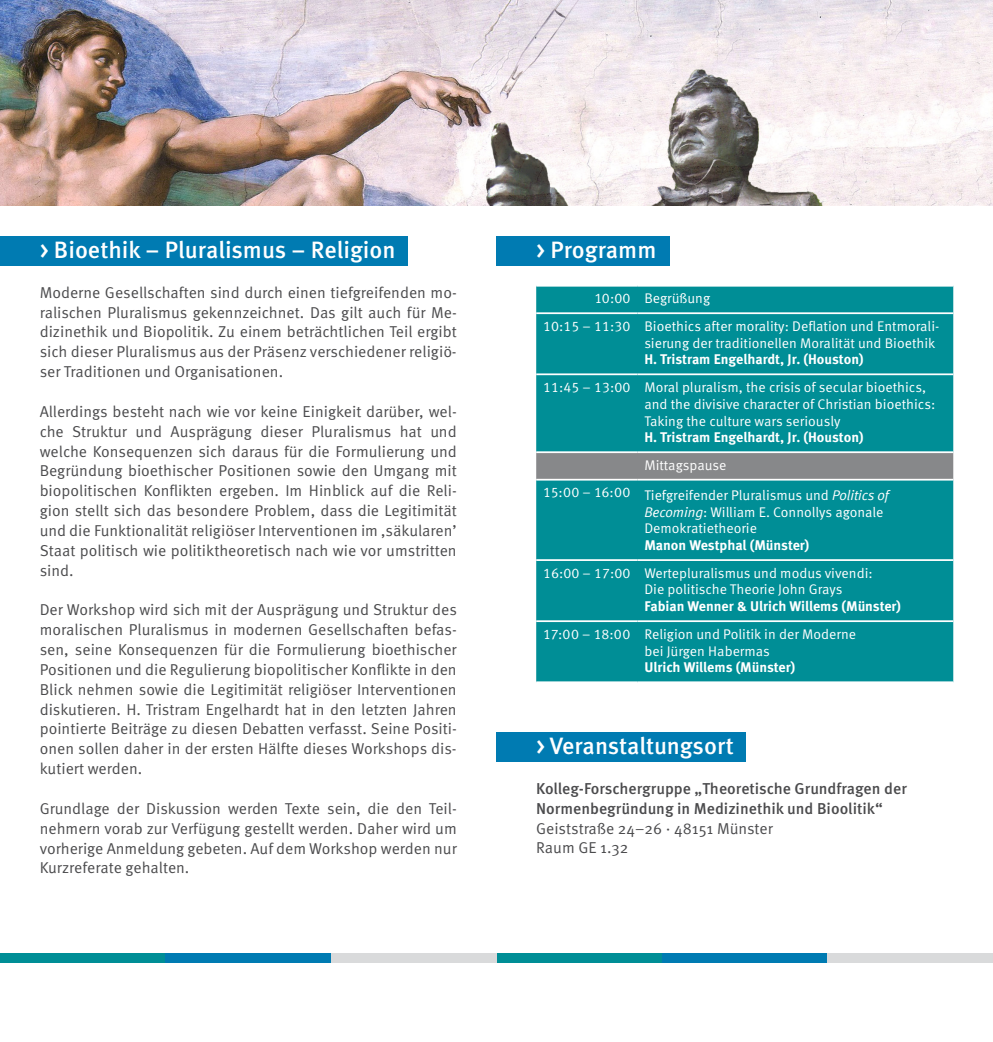
<style>
.page{position:relative;width:993px;height:1042px;background:#fff}
.page>*{position:absolute;margin:0;border:0;box-sizing:border-box;transform-origin:0 0}
.t1{font:500 23.62px "Meta OT";color:#fff}
.t2{font:15.75px/19.8px "Meta OT";color:#4b4b4d;text-align:justify}
.t3{font:500 15.75px/19.8px "Meta OT";color:#4b4b4d}
.t4{font:14px/16.8px "Meta OT";color:#fff}
.t5{font:700 14px "Meta OT";color:#fff}
.s1{font-family:"Meta Normal";font-style:italic}
</style>
<div class="page">
<div style="left:496px;top:236px;width:174px;height:29px;background:#007bb2"></div>
<div style="left:0;top:236px;width:407px;height:29px;background:#007bb2"></div>
<div style="left:496px;top:731px;width:249px;height:30px;background:#007bb2"></div>
<img style="left:0;top:0;width:992px;height:206px">
<div style="left:496px;top:952px;width:165px;height:10px;background:#008e96"></div>
<div style="left:661px;top:952px;width:165px;height:10px;background:#007bb2"></div>
<div style="left:826px;top:952px;width:166px;height:10px;background:#d9dadb"></div>
<div style="left:0;top:952px;width:165px;height:10px;background:#008e96"></div>
<div style="left:165px;top:952px;width:165px;height:10px;background:#007bb2"></div>
<div style="left:330px;top:952px;width:166px;height:10px;background:#d9dadb"></div>
<div style="left:536px;top:287px;width:416px;height:394px;background:#008e96"></div>
<svg style="left:536px;top:453px;width:416px;height:26px;background:#88898b"></svg>
<hr style="left:637px;top:312px;width:315px;height:2px;background:#fff">
<hr style="left:637px;top:373px;width:315px;height:2px;background:#fff">
<hr style="left:637px;top:451px;width:315px;height:2px;background:#fff">
<hr style="left:637px;top:479px;width:315px;height:1px;background:#fff">
<hr style="left:536px;top:312px;width:101px;height:2px;background:#fff">
<hr style="left:536px;top:373px;width:101px;height:2px;background:#fff">
<hr style="left:536px;top:451px;width:101px;height:2px;background:#fff">
<hr style="left:536px;top:479px;width:101px;height:1px;background:#fff">
<hr style="left:637px;top:559px;width:315px;height:2px;background:#fff">
<hr style="left:536px;top:559px;width:101px;height:2px;background:#fff">
<hr style="left:536px;top:620px;width:101px;height:2px;background:#fff">
<hr style="left:637px;top:620px;width:315px;height:2px;background:#fff">
<h1 class="t1" style="left:40px;top:235px;width:357px">&gt; Bioethik – Pluralismus – Religion</h1>
<p class="t2" style="left:40px;top:282px;width:418px">Moderne Gesellschaften sind durch einen tiefgreifenden mo&shy;ralischen Pluralismus gekennzeichnet. Das gilt auch für Me&shy;dizinethik und Biopolitik. Zu einem beträchtlichen Teil ergibt sich dieser Pluralismus aus der Präsenz verschiedener religiö&shy;ser Traditionen und Organisationen.</p>
<p class="t2" style="left:40px;top:402px;width:418px">Allerdings besteht nach wie vor keine Einigkeit darüber, wel&shy;che Struktur und Ausprägung dieser Pluralismus hat und welche Konsequenzen sich daraus für die Formulierung und Begründung bioethischer Positionen sowie den Umgang mit biopolitischen Konflikten ergeben. Im Hinblick auf die Reli&shy;gion stellt sich das besondere Problem, dass die Legitimität und die Funktionalität religiöser Interventionen im ‚säkularen’ Staat politisch wie politiktheoretisch nach wie vor umstritten sind.</p>
<p class="t2" style="left:40px;top:600px;width:418px">Der Workshop wird sich mit der Ausprägung und Struktur des moralischen Pluralismus in modernen Gesellschaften befas&shy;sen, seine Konsequenzen für die Formulierung bioethischer Positionen und die Regulierung biopolitischer Konflikte in den Blick nehmen sowie die Legitimität religiöser Interventionen diskutieren. H. Tristram Engelhardt hat in den letzten Jahren pointierte Beiträge zu diesen Debatten verfasst. Seine Positi&shy;onen sollen daher in der ersten Hälfte dieses Workshops dis&shy;kutiert werden.</p>
<p class="t2" style="left:40px;top:798px;width:418px">Grundlage der Diskussion werden Texte sein, die den Teil&shy;nehmern vorab zur Verfügung gestellt werden. Daher wird um vorherige Anmeldung gebeten. Auf dem Workshop werden nur Kurzreferate gehalten.</p>
<h1 class="t1" style="left:536px;top:235px;width:122px">&gt; Programm</h1>
<p class="t4" style="left:543px;top:285px;width:397px;line-height:27.5px;text-indent:51px">10:00 Begrüßung<br>10:15 – 11:30 Bioethics after morality: Deflation und Entmorali-</p>
<p class="t4" style="left:644px;top:334px;width:292px">sierung der traditionellen Moralität und Bioethik</p>
<p class="t5" style="left:644px;top:351px;width:221px">H. Tristram Engelhardt, Jr. (Houston)</p>
<p class="t4" style="left:644px;top:379px;width:292px;text-indent:-101px">11:45 – 13:00 Moral pluralism, the crisis of secular bioethics, and the divisive character of Christian bioethics:<br>Taking the culture wars seriously</p>
<p class="t5" style="left:644px;top:428px;width:221px">H. Tristram Engelhardt, Jr. (Houston)</p>
<p class="t4" style="left:543px;top:450px;width:347px;line-height:29.9px;text-indent:101px">Mittagspause<br>15:00 – 16:00 Tiefgreifender Pluralismus und <span class="s1">Politics of</span></p>
<p class="t4" style="left:644px;top:503px;width:240px"><span class="s1">Becoming</span>: William E. Connollys agonale<br>Demokratietheorie</p>
<p class="t5" style="left:644px;top:536px;width:166px">Manon Westphal (Münster)</p>
<p class="t4" style="left:644px;top:564px;width:230px;text-indent:-101px">16:00 – 17:00 Wertepluralismus und modus vivendi:<br>Die politische Theorie John Grays</p>
<p class="t5" style="left:644px;top:597px;width:258px">Fabian Wenner &amp; Ulrich Willems (Münster)</p>
<p class="t4" style="left:644px;top:626px;width:213px;text-indent:-101px">17:00 – 18:00 Religion und Politik in der Moderne bei Jürgen Habermas</p>
<p class="t5" style="left:644px;top:658px;width:152px">Ulrich Willems (Münster)</p>
<h1 class="t1" style="left:536px;top:731px;width:199px">&gt; Veranstaltungsort</h1>
<p class="t3" style="left:536px;top:779px;width:372px">Kolleg-Forschergruppe „Theoretische Grundfragen der<br>Normenbegründung in Medizinethik und Bioolitik“</p>
<p class="t2" style="left:536px;top:818px;width:238px">Geiststraße 24–26 · 48151 Münster<br>Raum GE 1.32</p>
</div>
